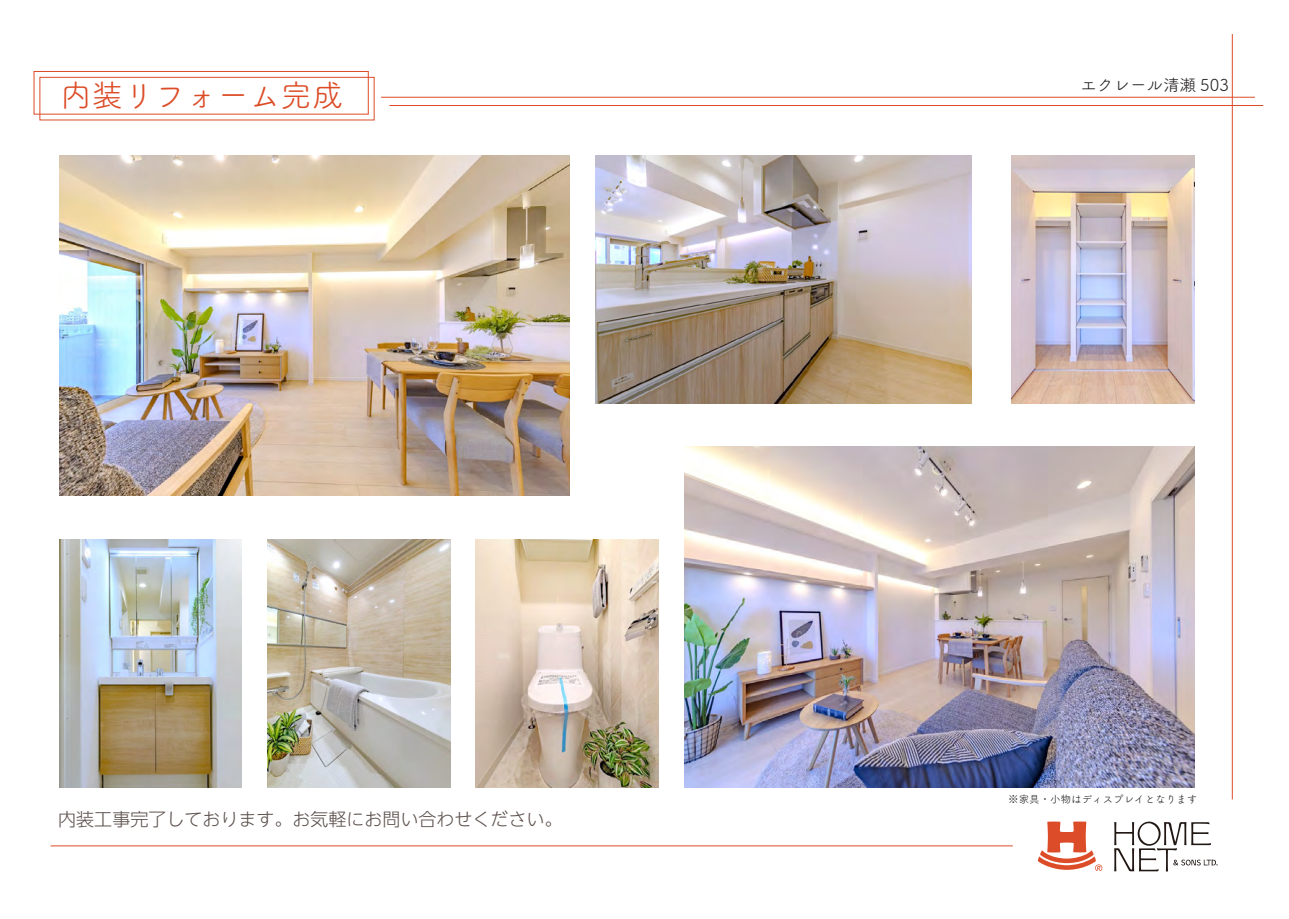
<style>
.page{position:relative;width:1289px;height:919px;background:#fff}
.page>*{position:absolute;margin:0;border:0;box-sizing:border-box;transform-origin:0 0}
.t1{font:31.5px "Tsuku A Rd Gothic Std R";color:#dc4c27}
.t2{font:300 18px "UD Shin Go NT Pro";color:#5c504c}
.t3{font:16.5px "Tsuku A Rd Gothic Std R";color:#231f20}
.t4{font:10.5px "Tsuku A Rd Gothic Std R";color:#231f20}
</style>
<div class="page">
<hr style="left:381px;top:97px;width:873px;height:1px;background:#dc4c27">
<hr style="left:389px;top:105px;width:874px;height:1px;background:#dc4c27">
<hr style="left:51px;top:845px;width:961px;height:1px;background:#dc4c27">
<div style="left:34px;top:71px;width:334px;height:43px;border:1px solid #dc4c27"></div>
<div style="left:39px;top:77px;width:335px;height:43px;border:1px solid #dc4c27"></div>
<svg style="left:1037px;top:821px;width:65px;height:50px"></svg>
<svg style="left:1114px;top:821px;width:103px;height:50px"></svg>
<hr style="left:1231px;top:34px;width:1px;height:765px;background:#dc4c27">
<img style="left:1011px;top:155px;width:183px;height:248px">
<img style="left:595px;top:155px;width:376px;height:248px">
<img style="left:59px;top:155px;width:510px;height:340px">
<img style="left:59px;top:539px;width:183px;height:248px">
<img style="left:267px;top:539px;width:183px;height:248px">
<img style="left:476px;top:539px;width:183px;height:248px">
<img style="left:684px;top:447px;width:510px;height:340px">
<h1 class="t1" style="left:60px;top:71px;width:285px">内装リフォーム完成</h1>
<p class="t2" style="left:58px;top:804px;width:506px">内装工事完了しております。お気軽にお問い合わせください。</p>
<p class="t3" style="left:1080px;top:72px;width:150px">エクレール清瀬 503</p>
<p class="t4" style="left:1008px;top:790px;width:190px">※家具・小物はディスプレイとなります</p>
</div>
